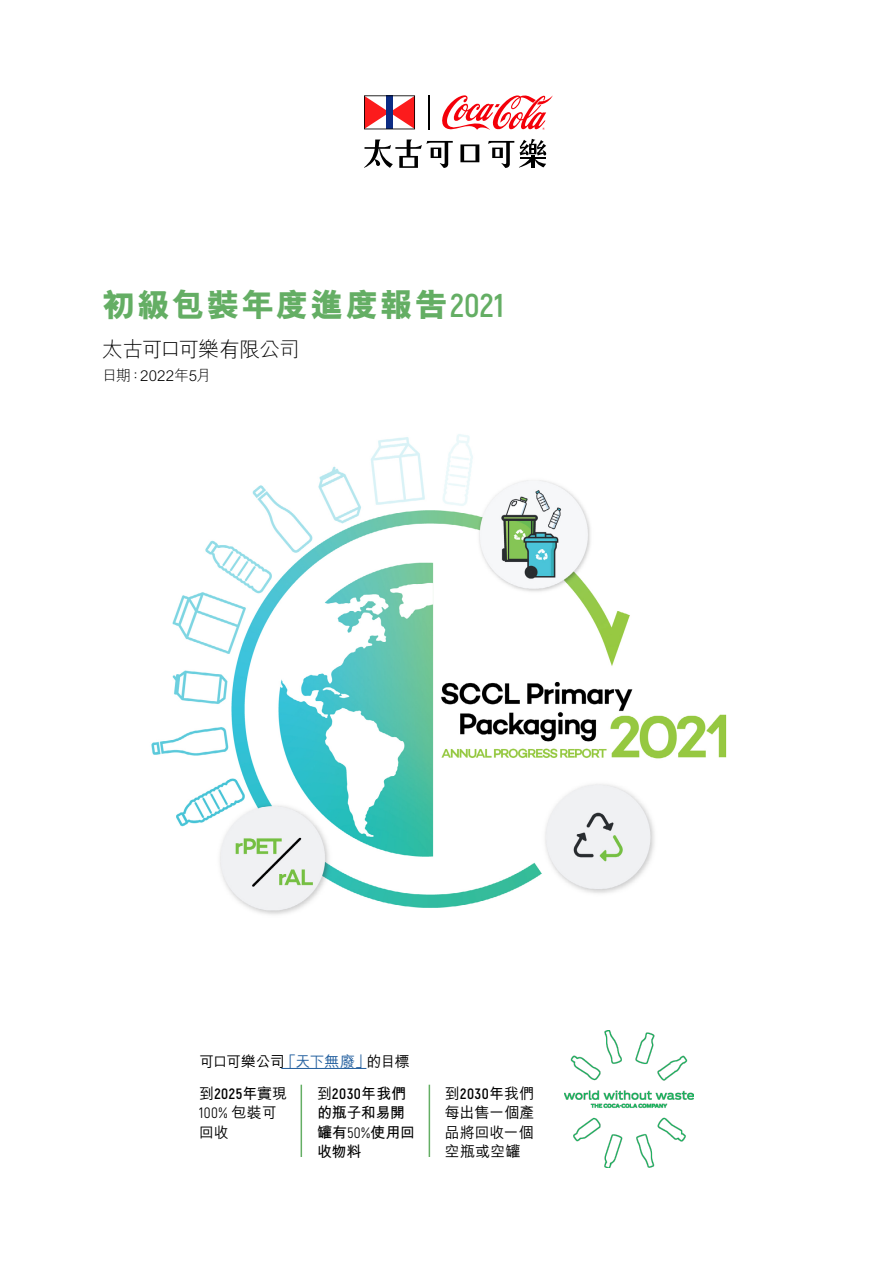
<style>
.page{position:relative;width:893px;height:1263px;background:#fff}
.page>*{position:absolute;margin:0;border:0;box-sizing:border-box;transform-origin:0 0}
.t1{font:800 33px "M Hei HK";letter-spacing:.05em;color:#64ae64}
.t2{font:300 21px "M Hei HK";letter-spacing:-.065em;color:#000}
.t3{font:500 15px/19.5px "M Hei HK";letter-spacing:-.01em;color:#000}
.t4{font:700 15px/19.5px "M Hei HK";letter-spacing:-.015em;color:#000}
.t5{font:700 15px "Akrobat";letter-spacing:.04em;color:#000}
.t6{font:500 15px "M Hei HK";letter-spacing:-.045em;color:#000}
.t7{font:300 15px "M Hei HK";color:#000}
.s1{font-family:"Akrobat";font-weight:700}
.s2{color:#215e9e}
.s3{font-weight:700}
.s4{font-family:"Akrobat";font-weight:400}
.s5{font-family:"M Hei HK";font-weight:500}
.s6{font-family:"M Hei HK"}
</style>
<div class="page">
<img style="left:151px;top:434px;width:576px;height:481px">
<hr style="left:281px;top:1068px;width:85px;height:1px;background:#215e9e">
<hr style="left:301px;top:1085px;width:1px;height:72px;background:#64ae64">
<hr style="left:429px;top:1085px;width:1px;height:72px;background:#64ae64">
<img style="left:565px;top:1030px;width:129px;height:137px">
<svg style="left:442px;top:95px;width:111px;height:35px"></svg>
<svg style="left:364px;top:95px;width:51px;height:34px"></svg>
<hr style="left:429px;top:95px;width:1px;height:34px;background:#000">
<svg style="left:364px;top:140px;width:89px;height:28px"></svg>
<svg style="left:488px;top:139px;width:58px;height:29px"></svg>
<svg style="left:460px;top:144px;width:19px;height:18px"></svg>
<h1 class="t1" style="left:102px;top:283px;width:403px">初級包裝年度進度報告<span class="s1">2021</span></h1>
<h2 class="t2" style="left:102px;top:335px;width:199px">太古可口可樂有限公司</h2>
<p class="t7" style="left:102px;top:365px;width:110px">日期：2022年5月</p>
<p class="t6" style="left:199px;top:1050px;width:212px">可口可樂公司<span class="s2">「天下無廢」</span>的目標</p>
<p class="t3" style="left:199px;top:1082px;width:90px">到<span class="s1">2025</span><span class="s3">年</span>實現<br><span class="s4">100%</span> 包裝可</p>
<p class="t3" style="left:199px;top:1121px;width:31px">回收</p>
<p class="t5" style="left:317px;top:1084px;width:91px"><span class="s5">到</span>2030<span class="s6">年我們</span></p>
<p class="t4" style="left:317px;top:1101px;width:99px">的瓶子和易開罐有<span class="s4">50%</span>使用回收物料</p>
<p class="t5" style="left:445px;top:1084px;width:91px"><span class="s5">到</span>2030<span class="s6">年</span><span class="s5">我們</span></p>
<p class="t3" style="left:445px;top:1101px;width:91px;text-align:justify">每出售一個產品將回收一個空瓶或空罐</p>
</div>
